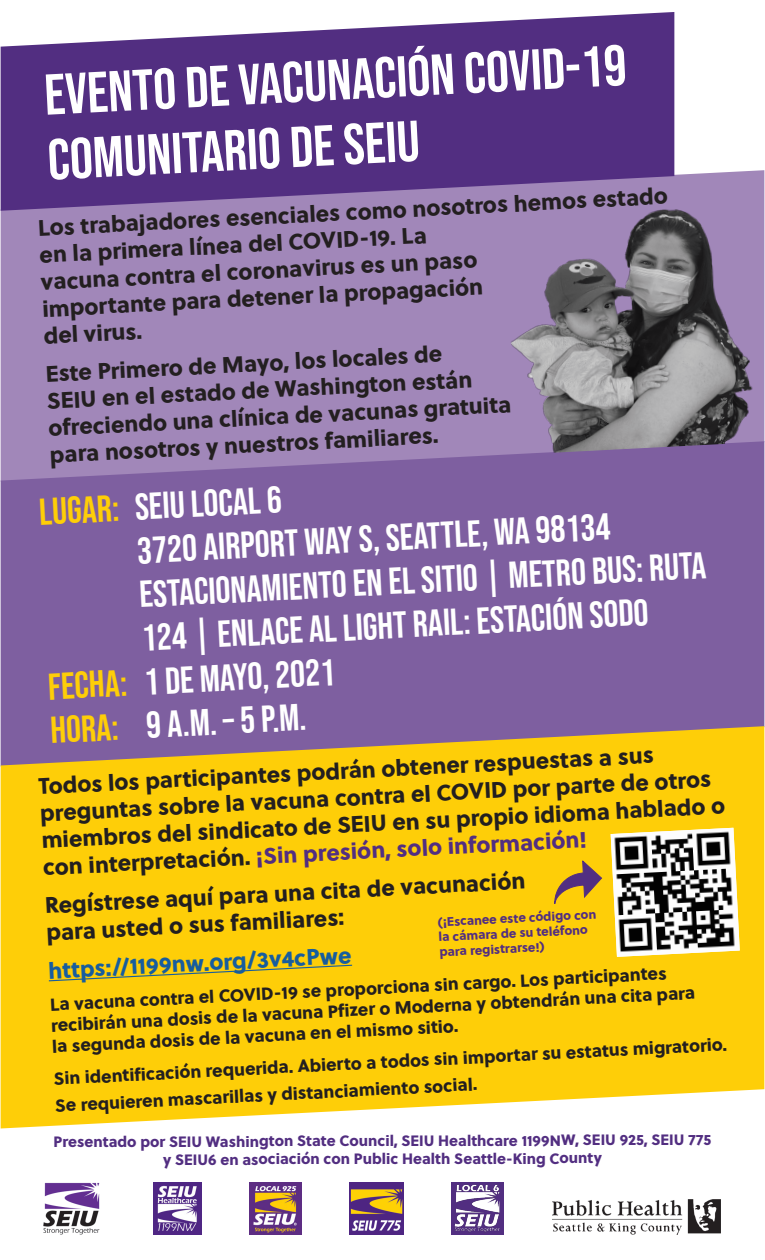
<style>
.page{position:relative;width:765px;height:1260px;background:#fff}
.page>*{position:absolute;margin:0;border:0;box-sizing:border-box;transform-origin:0 0}
.t1{font:57.5px/64.9px "Bebas Neue";color:#fff}
.t2{font:37.5px/43.8px "Bebas Neue";color:#fff}
.t3{font:22.5px/27px "Soleil Xb";color:#231f20}
.t4{font:22.5px "Soleil Xb";color:#175d9e}
.t5{font:17.5px/21px "Soleil Xb";color:#231f20}
.t6{font:15px/18px "Soleil Xb";letter-spacing:-.005em;color:#522e81;text-align:center}
.t7{font:12.5px/15px "Soleil Xb";color:#522e81}
.s1{color:#fece08}
.s2{color:#522e81}
</style>
<div class="page">
<div style="left:1px;top:170px;width:763px;height:271px;background:#a187b9"></div>
<div style="left:1px;top:441px;width:763px;height:285px;background:#7e5fa0"></div>
<svg style="left:1px;top:726px;width:763px;height:402px;background:#f7ca1d"></svg>
<svg style="left:1px;top:12px;width:673px;height:199px;background:#664690"></svg>
<svg style="left:48px;top:964px;width:305px;height:18px;background:#efc611"></svg>
<img style="left:611px;top:828px;width:129px;height:129px">
<svg style="left:555px;top:860px;width:47px;height:60px;background:#d3a625"></svg>
<div style="left:451px;top:1182px;width:53px;height:53px;background:#522e81"></div>
<img style="left:454px;top:1184px;width:46px;height:49px">
<img style="left:349px;top:1182px;width:55px;height:53px">
<img style="left:249px;top:1182px;width:53px;height:53px">
<img style="left:43px;top:1182px;width:57px;height:53px">
<img style="left:552px;top:1200px;width:168px;height:35px">
<img style="left:153px;top:1182px;width:49px;height:53px">
<img style="left:496px;top:197px;width:269px;height:258px">
<p class="t1" style="left:43px;top:62px;width:584px;rotate:-3deg">Evento de vacunación COVID-19 comunitario de SEIU</p>
<p class="t3" style="left:37px;top:214px;width:632px;rotate:-3deg">Los trabajadores esenciales como nosotros hemos estado en la primera línea del COVID-19. La<br>vacuna contra el coronavirus es un paso<br>importante para detener la propagación<br>del virus.</p>
<p class="t3" style="left:45px;top:359px;width:465px;rotate:-3deg">Este Primero de Mayo, los locales de<br>SEIU en el estado de Washington están ofreciendo una clínica de vacunas gratuita para nosotros y nuestros familiares.</p>
<p class="t2" style="left:38px;top:490px;width:244px;rotate:-3deg"><span class="s1">Lugar:</span> SEIU Local 6</p>
<p class="t2" style="left:136px;top:529px;width:475px;rotate:-3deg">3720 Airport Way S, Seattle, WA 98134</p>
<p class="t2" style="left:138px;top:572px;width:569px;rotate:-3deg">Estacionamiento en el sitio | Metro Bus: Ruta<br>124 | Enlace al Light Rail: Estación SODO</p>
<p class="t2" style="left:47px;top:665px;width:289px;rotate:-3deg"><span class="s1">Fecha:</span> 1 de mayo, 2021</p>
<p class="t2" style="left:49px;top:708px;width:258px;rotate:-3deg"><span class="s1">Hora:</span> 9 a.m. – 5 p.m.</p>
<p class="t3" style="left:38px;top:772px;width:686px;rotate:-3deg">Todos los participantes podrán obtener respuestas a sus preguntas sobre la vacuna contra el COVID por parte de otros miembros del sindicato de SEIU en su propio idioma hablado o con interpretación. <span class="s2">¡Sin presión, solo información!</span></p>
<p class="t3" style="left:44px;top:891px;width:483px;rotate:-3deg">Regístrese aquí para una cita de vacunación para usted o sus familiares:</p>
<p class="t4" style="left:47px;top:953px;width:305px;rotate:-3deg">htt ps://1199nw.org/3v4cPwe</p>
<p class="t7" style="left:438px;top:914px;width:160px;rotate:-3deg">(¡Escanee este código con la cámara de su teléfono para registrarse!)</p>
<p class="t5" style="left:49px;top:993px;width:646px;rotate:-3deg">La vacuna contra el COVID-19 se proporciona sin cargo. Los participantes recibirán una dosis de la vacuna Pfi zer o Moderna y obtendrán una cita para la segunda dosis de la vacuna en el mismo sitio.</p>
<p class="t5" style="left:53px;top:1065px;width:676px;line-height:26.9px;rotate:-3deg">Sin identifi cación requerida. Abierto a todos sin importar su estatus migratorio.<br>Se requieren mascarillas y distanciamiento social.</p>
<p class="t6" style="left:54px;top:1131px;width:659px">Presentado por SEIU Washington State Council, SEIU Healthcare 1199NW, SEIU 925, SEIU 775 y SEIU6 en asociación con Public Health Seattle-King County</p>
</div>
